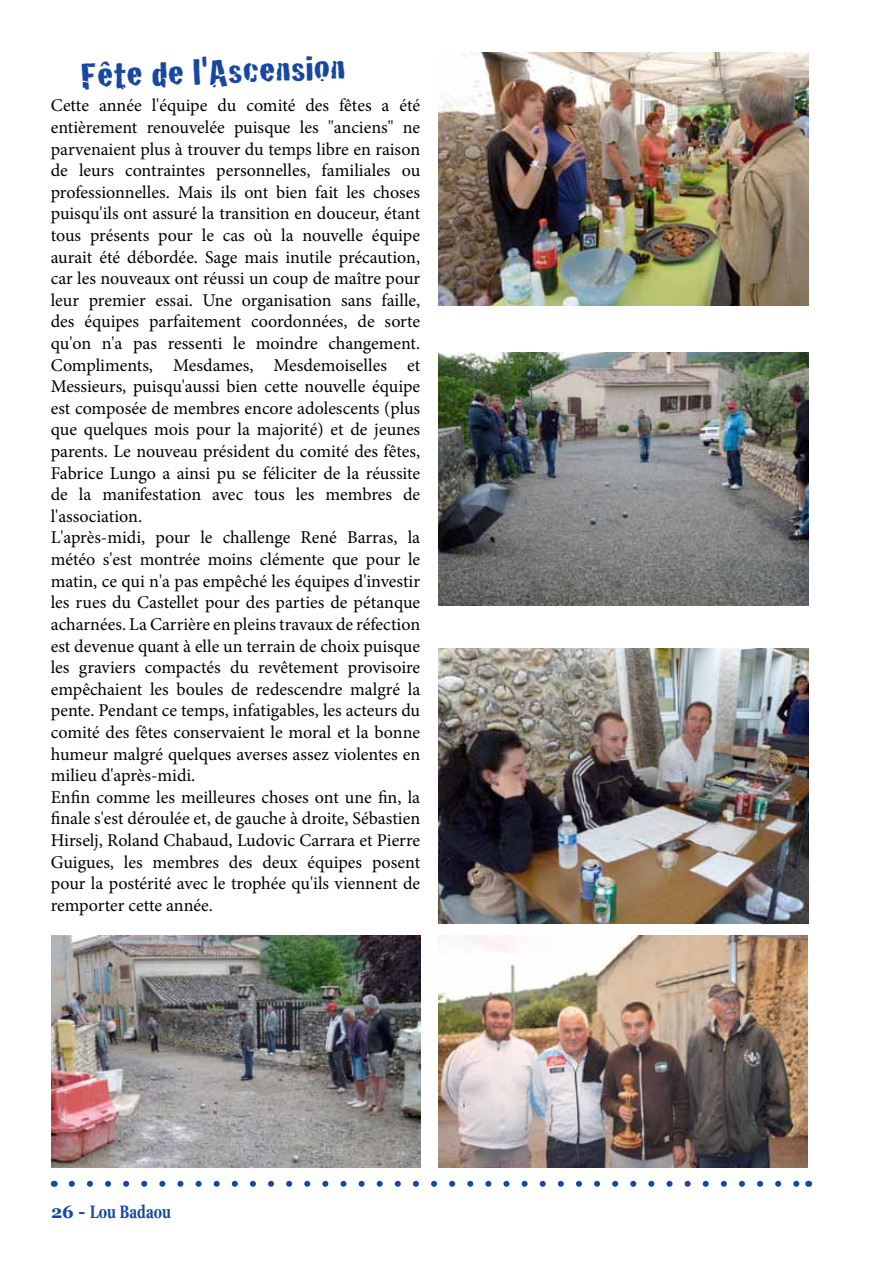
<style>
.page{position:relative;width:893px;height:1263px;background:#fff}
.page>*{position:absolute;margin:0;border:0;box-sizing:border-box;transform-origin:0 0}
.t1{font:36px "Cracked";color:#17479e;scale:1.3 1}
.t2{font:18px/21.6px "Minion Pro";color:#000}
.t3{font:700 18px "Georgia";color:#17479e}
</style>
<div class="page">
<img style="left:439px;top:52px;width:369px;height:254px">
<img style="left:439px;top:353px;width:369px;height:253px">
<img style="left:439px;top:648px;width:369px;height:275px">
<svg style="left:72px;top:1181px;width:727px;height:6px"></svg>
<img style="left:438px;top:935px;width:370px;height:232px">
<img style="left:51px;top:935px;width:369px;height:232px">
<h1 class="t1" style="left:80px;top:48px;width:205px;rotate:-2deg">Fête de l'Ascension</h1>
<p class="t2" style="left:51px;top:95px;width:371px">Cette année l'équipe du comité des fêtes a été entièrement renouvelée puisque les "anciens" ne parvenaient plus à trouver du temps libre en raison de leurs contraintes personnelles, familiales ou professionnelles. Mais ils ont bien fait les choses puisqu'ils ont assuré la transition en douceur, étant tous présents pour le cas où la nouvelle équipe aurait été débordée. Sage mais inutile précaution, car les nouveaux ont réussi un coup de maître pour leur premier essai. Une organisation sans faille, des équipes parfaitement coordonnées, de sorte qu'on n'a pas ressenti le moindre changement.<br>Compliments, Mesdames, Mesdemoiselles et Messieurs, puisqu'aussi bien cette nouvelle équipe est composée de membres encore adolescents (plus que quelques mois pour la majorité) et de jeunes parents. Le nouveau président du comité des fêtes, Fabrice Lungo a ainsi pu se féliciter de la réussite de la manifestation avec tous les membres de l'association.<br>L'après-midi, pour le challenge René Barras, la météo s'est montrée moins clémente que pour le matin, ce qui n'a pas empêché les équipes d'investir les rues du Castellet pour des parties de pétanque acharnées. La Carrière en pleins travaux de réfection est devenue quant à elle un terrain de choix puisque les graviers compactés du revêtement provisoire empêchaient les boules de redescendre malgré la pente. Pendant ce temps, infatigables, les acteurs du comité des fêtes conservaient le moral et la bonne humeur malgré quelques averses assez violentes en milieu d'après-midi.<br>Enfin comme les meilleures choses ont une fin, la finale s'est déroulée et, de gauche à droite, Sébastien Hirselj, Roland Chabaud, Ludovic Carrara et Pierre Guigues, les membres des deux équipes posent pour la postérité avec le trophée qu'ils viennent de remporter cette année.</p>
<p class="t3" style="left:51px;top:1198px;width:122px">26 - Lou Badaou</p>
</div>
